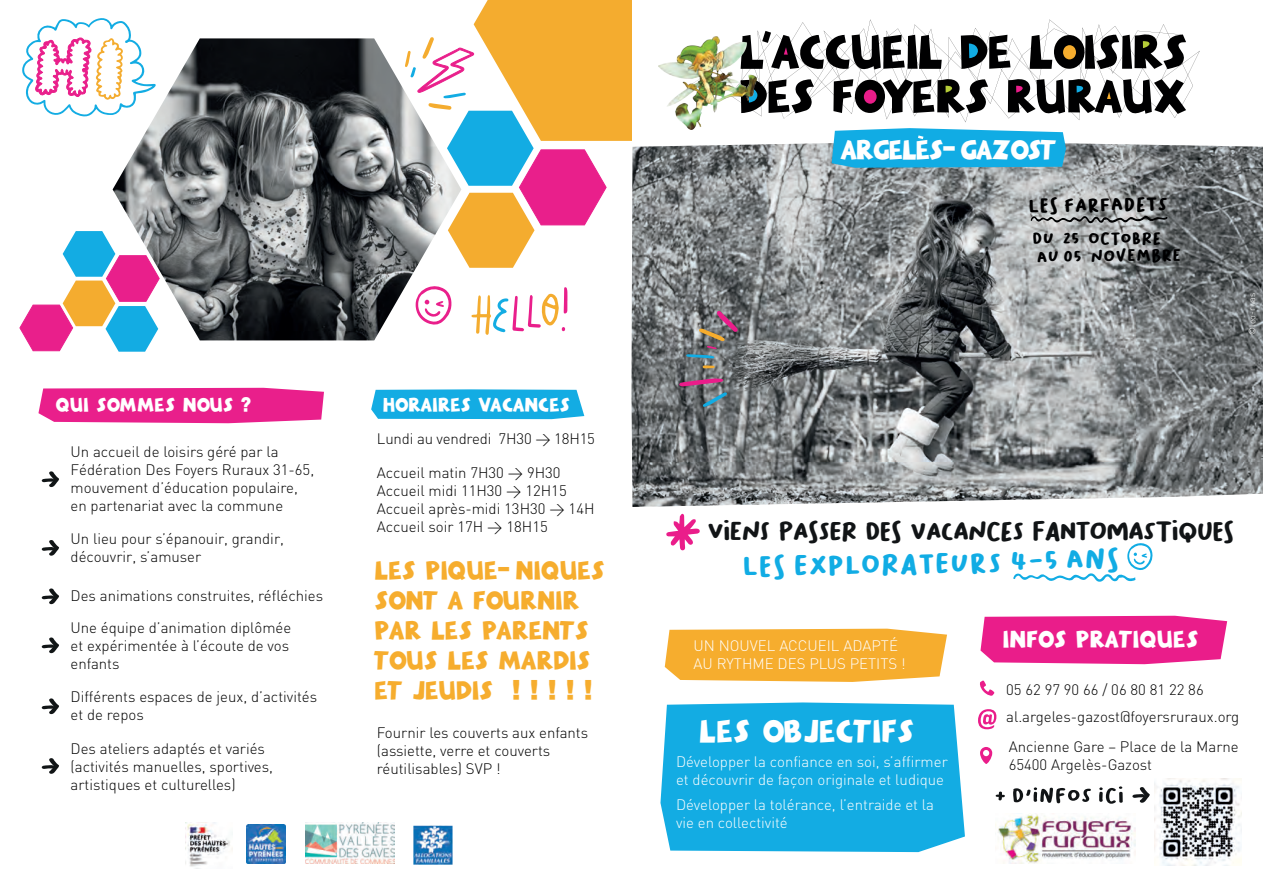
<style>
.page{position:relative;width:1263px;height:893px;background:#fff}
.page>*{position:absolute;margin:0;border:0;box-sizing:border-box;transform-origin:0 0}
.t1{font:29.4px "THEMINION";color:#fff}
.t2{font:28.5px "Bakso Sapi";color:#11ace4}
.t3{font:25.8px "Bakso Sapi";letter-spacing:-.075em;color:#111416}
.t4{font:25.35px "THEMINION";letter-spacing:-.05em;color:#fff}
.t5{font:24px/30px "THEMINION";letter-spacing:-.01em;color:#f6ad2e}
.t6{font:21.9px "THEMINION";color:#fff}
.t7{font:19.65px "Bakso Sapi";color:#000001}
.t8{font:18px "THEMINION";color:#fff}
.t9{font:16.65px "Bakso Sapi";color:#000001}
.t10{font:300 15px/18px "DIN";color:#000001}
.t11{font:300 15px/18px "DIN";color:#fff}
.t12{font:300 9px "DIN";color:#fff}
</style>
<div class="page">
<img style="left:631px;top:143px;width:632px;height:364px">
<svg style="left:757px;top:19px;width:443px;height:103px"></svg>
<svg style="left:996px;top:792px;width:9px;height:8px"></svg>
<svg style="left:1013px;top:787px;width:78px;height:16px"></svg>
<svg style="left:1099px;top:786px;width:24px;height:18px"></svg>
<svg style="left:1132px;top:787px;width:18px;height:16px"></svg>
<svg style="left:757px;top:79px;width:57px;height:34px"></svg>
<svg style="left:833px;top:79px;width:155px;height:34px"></svg>
<svg style="left:1008px;top:79px;width:178px;height:35px"></svg>
<svg style="left:961px;top:35px;width:49px;height:34px"></svg>
<svg style="left:1029px;top:34px;width:157px;height:35px"></svg>
<svg style="left:742px;top:31px;width:200px;height:39px"></svg>
<svg style="left:980px;top:616px;width:247px;height:48px;background:#eb2c92"></svg>
<svg style="left:665px;top:629px;width:282px;height:53px;background:#f6b23c"></svg>
<div style="left:660px;top:702px;width:305px;height:150px;background:#13ace3"></div>
<svg style="left:978px;top:709px;width:18px;height:20px"></svg>
<svg style="left:980px;top:747px;width:12px;height:17px"></svg>
<svg style="left:980px;top:680px;width:14px;height:16px"></svg>
<svg style="left:832px;top:128px;width:234px;height:40px;background:#22b0e3"></svg>
<img style="left:113px;top:38px;width:303px;height:302px">
<svg style="left:471px;top:287px;width:96px;height:48px"></svg>
<svg style="left:416px;top:286px;width:36px;height:39px"></svg>
<svg style="left:20px;top:231px;width:139px;height:121px"></svg>
<svg style="left:405px;top:0;width:226px;height:268px"></svg>
<svg style="left:38px;top:388px;width:286px;height:35px;background:#ea2c91"></svg>
<svg style="left:42px;top:471px;width:17px;height:16px"></svg>
<svg style="left:42px;top:540px;width:17px;height:16px"></svg>
<svg style="left:42px;top:588px;width:17px;height:16px"></svg>
<svg style="left:42px;top:637px;width:17px;height:16px"></svg>
<svg style="left:42px;top:698px;width:17px;height:16px"></svg>
<svg style="left:42px;top:758px;width:17px;height:16px"></svg>
<svg style="left:371px;top:389px;width:213px;height:30px;background:#20b0e4"></svg>
<svg style="left:22px;top:18px;width:134px;height:99px"></svg>
<img style="left:995px;top:814px;width:140px;height:50px">
<img style="left:1155px;top:778px;width:86px;height:87px">
<img style="left:247px;top:825px;width:38px;height:39px">
<img style="left:185px;top:822px;width:45px;height:45px">
<img style="left:306px;top:823px;width:89px;height:41px">
<img style="left:414px;top:826px;width:39px;height:38px">
<svg style="left:1013px;top:543px;width:140px;height:39px"></svg>
<img style="left:658px;top:37px;width:99px;height:92px">
<svg style="left:1030px;top:215px;width:138px;height:9px"></svg>
<svg style="left:666px;top:514px;width:34px;height:36px"></svg>
<svg style="left:679px;top:378px;width:48px;height:29px"></svg>
<svg style="left:702px;top:365px;width:13px;height:3px"></svg>
<svg style="left:686px;top:310px;width:52px;height:48px;background:#7c757a"></svg>
<p class="t8" style="left:56px;top:396px;width:200px">QUI SOMMES NOUS ?</p>
<p class="t10" style="left:71px;top:443px;width:245px">Un accueil de loisirs géré par la Fédération Des Foyers Ruraux 31-65, mouvement d’éducation populaire, en partenariat avec la commune</p>
<p class="t10" style="left:71px;top:530px;width:215px">Un lieu pour s’épanouir, grandir, découvrir, s’amuser</p>
<p class="t10" style="left:71px;top:586px;width:254px">Des animations construites, réfléchies</p>
<p class="t10" style="left:71px;top:618px;width:222px">Une équipe d’animation diplômée et expérimentée à l’écoute de vos enfants</p>
<p class="t10" style="left:71px;top:687px;width:248px">Différents espaces de jeux, d’activités et de repos</p>
<p class="t10" style="left:71px;top:740px;width:204px">Des ateliers adaptés et variés (activités manuelles, sportives, artistiques et culturelles)</p>
<p class="t8" style="left:383px;top:395px;width:189px">HORAIRES VACANCES</p>
<p class="t10" style="left:377px;top:430px;width:220px">Lundi au vendredi 7H30 &gt; 18H15</p>
<p class="t10" style="left:377px;top:464px;width:219px">Accueil matin 7H30 &gt; 9H30<br>Accueil midi 11H30 &gt; 12H15<br>Accueil après-midi 13H30 &gt; 14H<br>Accueil soir 17H &gt; 18H15</p>
<h3 class="t5" style="left:375px;top:557px;width:232px">LES PIQUE-NIQUES<br>SONT A FOURNIR<br>PAR LES PARENTS<br>TOUS LES MARDIS<br>ET JEUDIS !!!!!</h3>
<p class="t10" style="left:377px;top:723px;width:213px">Fournir les couverts aux enfants (assiette, verre et couverts réutilisables) SVP !</p>
<h3 class="t4" style="left:841px;top:136px;width:217px">ARGELES-GAZOST</h3>
<h3 class="t7" style="left:1028px;top:195px;width:140px;rotate:-1deg">LES FARFADETS</h3>
<p class="t9" style="left:1036px;top:248px;width:146px;rotate:-1deg">AU 05 NOVEMBRE</p>
<p class="t9" style="left:1032px;top:229px;width:131px">DU 25 OCTOBRE</p>
<p class="t12" style="left:1247px;top:335px;width:44px;rotate:-91deg">©leo-rivas</p>
<h3 class="t3" style="left:707px;top:517px;width:529px">VIENS PASSER DES VACANCES FANTOMASTIQUES</h3>
<h2 class="t2" style="left:742px;top:550px;width:380px;rotate:-1deg">LES EXPLORATEURS 4-5 ANS</h2>
<p class="t11" style="left:693px;top:636px;width:214px">UN NOUVEL ACCUEIL ADAPTÉ<br>AU RYTHME DES PLUS PETITS !</p>
<h3 class="t6" style="left:1003px;top:627px;width:197px">INFOS PRATIQUES</h3>
<h1 class="t1" style="left:699px;top:715px;width:217px">LES OBJECTIFS</h1>
<p class="t11" style="left:676px;top:752px;width:273px">Développer la confiance en soi, s’affirmer et découvrir de façon originale et ludique</p>
<p class="t11" style="left:676px;top:795px;width:260px">Développer la tolérance, l’entraide et la vie en collectivité</p>
<p class="t10" style="left:1006px;top:675px;width:235px;line-height:27.6px">05 62 97 90 66 / 06 80 81 22 86 al.argeles-gazost@foyersruraux.org</p>
<p class="t10" style="left:1009px;top:737px;width:231px">Ancienne Gare – Place de la Marne<br>65400 Argelès-Gazost</p>
</div>
